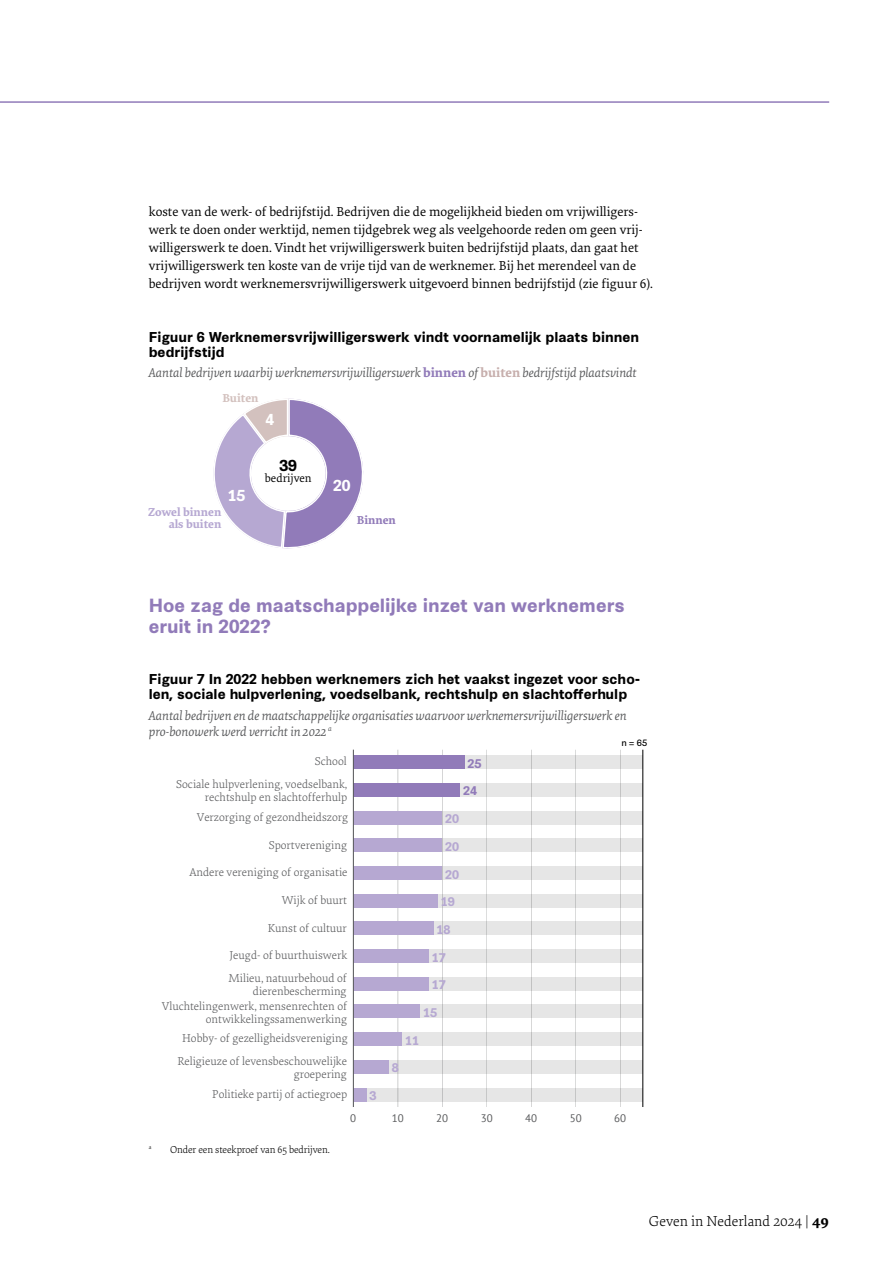
<style>
.page{position:relative;width:893px;height:1263px;background:#fff}
.page>*{position:absolute;margin:0;border:0;box-sizing:border-box;transform-origin:0 0}
.t1{font:700 18px/21px "Synthese";color:#917bb9}
.t2{font:300 15px "Elena Basic";color:#000}
.t3{font:700 15px "Synthese";color:#fff}
.t4{font:700 15px "Synthese";color:#000}
.t5{font:13.5px/18px "Elena Basic";color:#000}
.t6{font:italic 13.5px/16.2px "Elena Basic";color:#58595b}
.t7{font:700 13.5px/15px "Synthese";color:#000}
.t8{font:700 12px/12px "Elena Basic";color:#b6a8d2;text-align:right}
.t9{font:12px "Elena Basic";color:#000}
.t10{font:700 12px "Elena Basic";color:#d3c1be}
.t11{font:700 12px "Elena Basic";color:#917bb9}
.t12{font:300 11.85px/22.6px "Elena Basic";color:#58595b;text-align:right}
.t13{font:700 11.85px "Synthese";color:#b6a8d2}
.t14{font:700 11.85px "Synthese";color:#917bb9}
.t15{font:10.8px "PT Sans";color:#58595b}
.t16{font:300 10.5px "Elena Basic";letter-spacing:-.01em;color:#000}
.t17{font:8.7px "Synthese";color:#000}
.t18{font:300 6.15px "Elena Basic";color:#000}
.s1{font-weight:700;font-style:normal;color:#917bb9}
.s2{font-weight:700;font-style:normal;color:#c7afad}
.s3{font-weight:700}
</style>
<div class="page">
<hr style="left:0;top:101px;width:829px;height:2px;background:#917bb9">
<svg style="left:213px;top:398px;width:151px;height:151px"></svg>
<hr style="left:398px;top:750px;width:1px;height:357px;background:#58595b">
<hr style="left:442px;top:750px;width:1px;height:357px;background:#58595b">
<hr style="left:487px;top:750px;width:1px;height:357px;background:#58595b">
<hr style="left:531px;top:750px;width:1px;height:357px;background:#58595b">
<hr style="left:576px;top:750px;width:1px;height:357px;background:#58595b">
<hr style="left:620px;top:750px;width:1px;height:357px;background:#58595b">
<div style="left:353px;top:755px;width:289px;height:14px;background:#e6e6e6"></div>
<div style="left:353px;top:783px;width:289px;height:14px;background:#e6e6e6"></div>
<div style="left:353px;top:811px;width:289px;height:13px;background:#e6e6e6"></div>
<div style="left:353px;top:838px;width:289px;height:14px;background:#e6e6e6"></div>
<div style="left:353px;top:866px;width:289px;height:14px;background:#e6e6e6"></div>
<div style="left:353px;top:894px;width:289px;height:13px;background:#e6e6e6"></div>
<div style="left:353px;top:921px;width:289px;height:14px;background:#e6e6e6"></div>
<div style="left:353px;top:949px;width:289px;height:14px;background:#e6e6e6"></div>
<div style="left:353px;top:977px;width:289px;height:14px;background:#e6e6e6"></div>
<div style="left:353px;top:1004px;width:289px;height:14px;background:#e6e6e6"></div>
<div style="left:353px;top:1032px;width:289px;height:14px;background:#e6e6e6"></div>
<div style="left:353px;top:1060px;width:289px;height:14px;background:#e6e6e6"></div>
<div style="left:353px;top:1087px;width:289px;height:14px;background:#e6e6e6"></div>
<div style="left:353px;top:755px;width:112px;height:14px;background:#917bb9"></div>
<div style="left:353px;top:783px;width:107px;height:14px;background:#917bb9"></div>
<div style="left:353px;top:811px;width:89px;height:13px;background:#b6a8d2"></div>
<div style="left:353px;top:838px;width:89px;height:14px;background:#b6a8d2"></div>
<div style="left:353px;top:866px;width:89px;height:14px;background:#b6a8d2"></div>
<div style="left:353px;top:894px;width:85px;height:13px;background:#b6a8d2"></div>
<div style="left:353px;top:921px;width:80px;height:14px;background:#b6a8d2"></div>
<div style="left:353px;top:949px;width:76px;height:14px;background:#b6a8d2"></div>
<div style="left:353px;top:977px;width:76px;height:14px;background:#b6a8d2"></div>
<div style="left:353px;top:1004px;width:67px;height:14px;background:#b6a8d2"></div>
<div style="left:353px;top:1032px;width:49px;height:14px;background:#b6a8d2"></div>
<div style="left:353px;top:1060px;width:36px;height:14px;background:#b6a8d2"></div>
<div style="left:353px;top:1087px;width:14px;height:14px;background:#b6a8d2"></div>
<hr style="left:353px;top:750px;width:1px;height:357px;background:#58595b">
<hr style="left:643px;top:750px;width:1px;height:357px;background:#000">
<p class="t5" style="left:149px;top:202px;width:506px">koste van de werk- of bedrijfstijd. Bedrijven die de mogelijkheid bieden om vrijwilligers&shy;werk te doen onder werktijd, nemen tijdgebrek weg als veelgehoorde reden om geen vrij&shy;willigerswerk te doen. Vindt het vrijwilligerswerk buiten bedrijfstijd plaats, dan gaat het vrijwilligerswerk ten koste van de vrije tijd van de werknemer. Bij het merendeel van de bedrijven wordt werknemersvrijwilligerswerk uitgevoerd binnen bedrijfstijd (zie figuur 6).</p>
<p class="t7" style="left:149px;top:328px;width:492px">Figuur 6 Werknemersvrijwilligerswerk vindt voornamelijk plaats binnen bedrijfstijd</p>
<p class="t6" style="left:149px;top:364px;width:489px">Aantal bedrijven waarbij werknemersvrijwilligerswerk <span class="s1">binnen</span> of <span class="s2">buiten</span> bedrijfstijd plaatsvindt</p>
<p class="t10" style="left:222px;top:389px;width:38px">Buiten</p>
<p class="t3" style="left:228px;top:484px;width:19px">15</p>
<p class="t8" style="left:148px;top:505px;width:75px">Zowel binnen als buiten</p>
<p class="t3" style="left:265px;top:408px;width:10px">4</p>
<p class="t4" style="left:280px;top:454px;width:19px">39</p>
<p class="t9" style="left:265px;top:470px;width:48px">bedrijven</p>
<p class="t3" style="left:333px;top:473px;width:19px">20</p>
<p class="t11" style="left:357px;top:511px;width:40px">Binnen</p>
<h1 class="t1" style="left:149px;top:594px;width:478px">Hoe zag de maatschappelijke inzet van werknemers eruit in 2022?</h1>
<p class="t7" style="left:149px;top:671px;width:493px">Figuur 7 In 2022 hebben werknemers zich het vaakst ingezet voor scho&shy;len, sociale hulpverlening, voedselbank, rechtshulp en slachtofferhulp</p>
<p class="t6" style="left:149px;top:706px;width:479px">Aantal bedrijven en de maatschappelijke organisaties waarvoor werknemersvrijwilligerswerk en pro-bonowerk werd verricht in 2022 <sup>a</sup></p>
<p class="t17" style="left:621px;top:736px;width:27px">n = 65</p>
<p class="t12" style="left:176px;top:750px;width:173px">School<br>Sociale hulpverlening, voedselbank,</p>
<p class="t12" style="left:197px;top:787px;width:153px;line-height:19.6px;text-align:center">rechtshulp en slachtofferhulp<br>Verzorging of gezondheidszorg</p>
<p class="t12" style="left:269px;top:833px;width:80px">Sportvereniging</p>
<p class="t12" style="left:190px;top:860px;width:159px">Andere vereniging of organisatie</p>
<p class="t12" style="left:282px;top:888px;width:67px">Wijk of buurt</p>
<p class="t12" style="left:268px;top:916px;width:81px">Kunst of cultuur</p>
<p class="t12" style="left:229px;top:944px;width:120px;text-align:left">Jeugd- of buurthuiswerk<br>Milieu, natuurbehoud of</p>
<p class="t12" style="left:162px;top:983px;width:187px;line-height:14.7px">dierenbescherming<br>Vluchtelingenwerk, mensenrechten of</p>
<p class="t12" style="left:182px;top:1008px;width:167px;line-height:19.6px">ontwikkelingssamenwerking<br>Hobby- of gezelligheidsvereniging</p>
<p class="t12" style="left:177px;top:1054px;width:171px;line-height:13px">Religieuze of levensbeschouwelijke groepering</p>
<p class="t12" style="left:212px;top:1082px;width:137px">Politieke partij of actiegroep</p>
<p class="t13" style="left:370px;top:1086px;width:8px">3</p>
<p class="t14" style="left:467px;top:754px;width:15px">25</p>
<p class="t14" style="left:463px;top:782px;width:15px">24</p>
<p class="t13" style="left:445px;top:809px;width:15px">20</p>
<p class="t13" style="left:445px;top:837px;width:15px">20</p>
<p class="t13" style="left:445px;top:865px;width:15px">20</p>
<p class="t13" style="left:441px;top:892px;width:15px">19</p>
<p class="t13" style="left:436px;top:920px;width:15px">18</p>
<p class="t13" style="left:432px;top:948px;width:15px">17</p>
<p class="t13" style="left:432px;top:975px;width:15px">17</p>
<p class="t13" style="left:423px;top:1003px;width:15px">15</p>
<p class="t13" style="left:405px;top:1031px;width:15px">11</p>
<p class="t13" style="left:392px;top:1059px;width:8px">8</p>
<p class="t18" style="left:149px;top:1143px;width:4px">a</p>
<p class="t16" style="left:170px;top:1142px;width:161px">Onder een steekproef van 65 bedrijven.</p>
<p class="t15" style="left:350px;top:1111px;width:7px">0</p>
<p class="t15" style="left:392px;top:1111px;width:13px">10</p>
<p class="t15" style="left:436px;top:1111px;width:13px">20</p>
<p class="t15" style="left:481px;top:1111px;width:13px">30</p>
<p class="t15" style="left:525px;top:1111px;width:13px">40</p>
<p class="t15" style="left:570px;top:1111px;width:13px">50</p>
<p class="t15" style="left:614px;top:1111px;width:13px">60</p>
<p class="t2" style="left:649px;top:1211px;width:181px">Geven in Nederland 2024 | <span class="s3">49</span></p>
</div>
